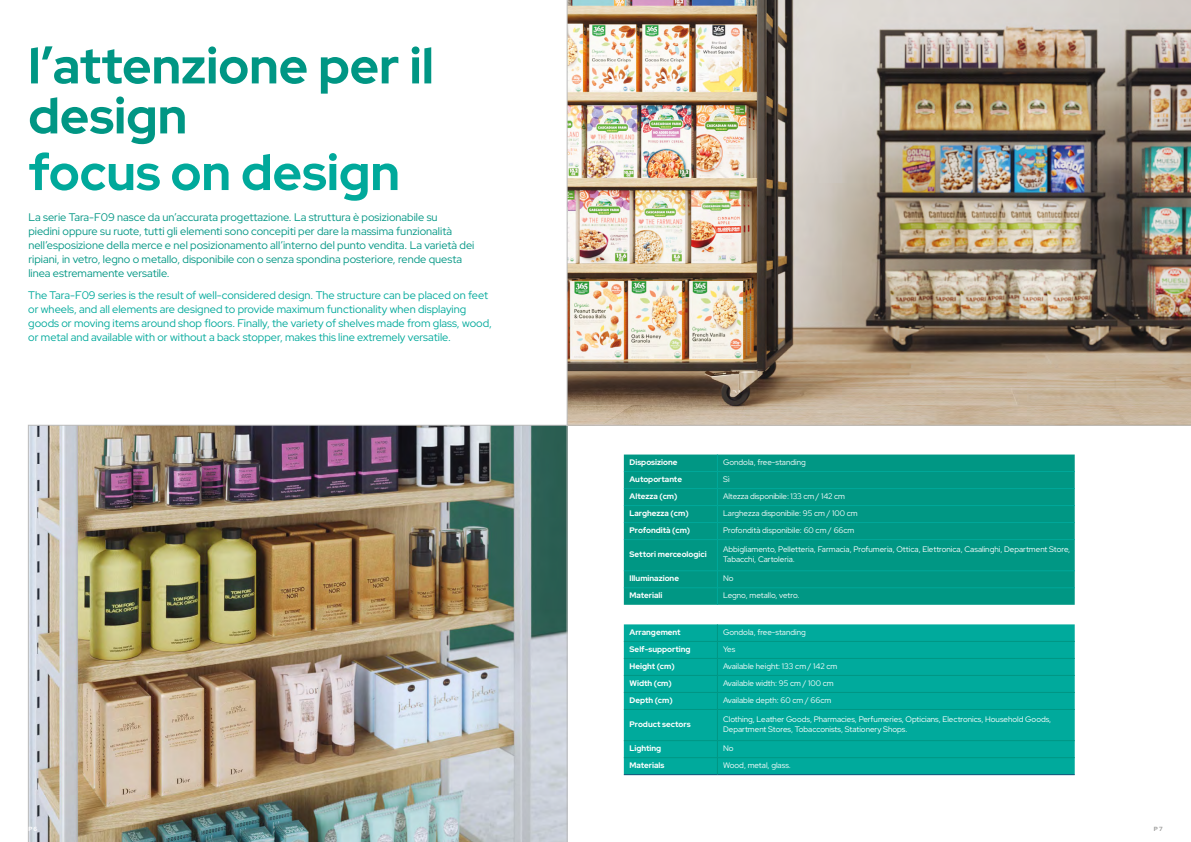
<style>
.page{position:relative;width:1191px;height:842px;background:#fff}
.page>*{position:absolute;margin:0;border:0;box-sizing:border-box;transform-origin:0 0}
.t1{font:700 50px/50px "Red Hat Display";color:#009684}
.t2{font:700 50px "Red Hat Display";color:#00a99b}
.t3{font:11px/14px "Red Hat Display";color:#009684}
.t4{font:11px/14px "Red Hat Display";color:#00a99b}
.t5{font:8px/9.6px "Red Hat Display";color:#fff}
.t6{font:700 8px "Red Hat Display";color:#fff}
.t7{font:700 6px "Red Hat Display";color:#fff}
.t8{font:700 6px "Red Hat Display";color:#9d9d9c}
</style>
<div class="page">
<div style="left:624px;top:454px;width:450px;height:151px;background:#009784"></div>
<hr style="left:624px;top:471px;width:93px;height:1px;background:#00a99b">
<hr style="left:717px;top:471px;width:357px;height:1px;background:#00a99b">
<hr style="left:624px;top:488px;width:93px;height:1px;background:#00a99b">
<hr style="left:717px;top:488px;width:357px;height:1px;background:#00a99b">
<hr style="left:624px;top:505px;width:93px;height:1px;background:#00a99b">
<hr style="left:717px;top:505px;width:357px;height:1px;background:#00a99b">
<hr style="left:624px;top:522px;width:93px;height:1px;background:#00a99b">
<hr style="left:717px;top:522px;width:357px;height:1px;background:#00a99b">
<hr style="left:624px;top:539px;width:93px;height:1px;background:#00a99b">
<hr style="left:717px;top:539px;width:357px;height:1px;background:#00a99b">
<hr style="left:624px;top:570px;width:93px;height:1px;background:#00a99b">
<hr style="left:717px;top:570px;width:357px;height:1px;background:#00a99b">
<hr style="left:624px;top:587px;width:93px;height:1px;background:#00a99b">
<hr style="left:717px;top:587px;width:357px;height:1px;background:#00a99b">
<svg style="left:717px;top:454px;width:1px;height:85px"></svg>
<hr style="left:717px;top:540px;width:1px;height:31px;background:#00a99b">
<svg style="left:717px;top:571px;width:1px;height:34px"></svg>
<div style="left:624px;top:624px;width:450px;height:150px;background:#00aa9c"></div>
<hr style="left:624px;top:774px;width:93px;height:1px;background:#064e75">
<hr style="left:717px;top:774px;width:357px;height:1px;background:#064e75">
<svg style="left:717px;top:624px;width:1px;height:85px"></svg>
<hr style="left:717px;top:710px;width:1px;height:30px;background:#009684">
<svg style="left:717px;top:741px;width:1px;height:33px"></svg>
<hr style="left:624px;top:641px;width:93px;height:1px;background:#009684">
<hr style="left:717px;top:641px;width:357px;height:1px;background:#009684">
<hr style="left:624px;top:658px;width:93px;height:1px;background:#009684">
<hr style="left:717px;top:658px;width:357px;height:1px;background:#009684">
<hr style="left:624px;top:675px;width:93px;height:1px;background:#009684">
<hr style="left:717px;top:675px;width:357px;height:1px;background:#009684">
<hr style="left:624px;top:692px;width:93px;height:1px;background:#009684">
<hr style="left:717px;top:692px;width:357px;height:1px;background:#009684">
<hr style="left:624px;top:709px;width:93px;height:1px;background:#009684">
<hr style="left:717px;top:709px;width:357px;height:1px;background:#009684">
<hr style="left:624px;top:740px;width:93px;height:1px;background:#009684">
<hr style="left:717px;top:740px;width:357px;height:1px;background:#009684">
<hr style="left:624px;top:757px;width:93px;height:1px;background:#009684">
<hr style="left:717px;top:757px;width:357px;height:1px;background:#009684">
<img style="left:28px;top:425px;width:539px;height:417px">
<img style="left:567px;top:0;width:624px;height:425px">
<h1 class="t1" style="left:28px;top:40px;width:407px">l’attenzione per il design</h1>
<h1 class="t2" style="left:28px;top:140px;width:373px">focus on design</h1>
<p class="t3" style="left:28px;top:210px;width:447px">La serie Tara-F09 nasce da un’accurata progettazione. La struttura è posizionabile su<br>piedini oppure su ruote, tutti gli elementi sono concepiti per dare la massima funzionalità nell’esposizione della merce e nel posizionamento all’interno del punto vendita. La varietà dei ripiani, in vetro, legno o metallo, disponibile con o senza spondina posteriore, rende questa linea estremamente versatile.</p>
<p class="t4" style="left:28px;top:288px;width:465px">The Tara-F09 series is the result of well-considered design. The structure can be placed on feet or wheels, and all elements are designed to provide maximum functionality when displaying goods or moving items around shop floors. Finally, the variety of shelves made from glass, wood, or metal and available with or without a back stopper, makes this line extremely versatile.</p>
<p class="t6" style="left:629px;top:457px;width:49px">Disposizione</p>
<p class="t5" style="left:723px;top:457px;width:84px">Gondola, free-standing</p>
<p class="t6" style="left:629px;top:474px;width:54px">Autoportante</p>
<p class="t5" style="left:723px;top:474px;width:8px">Sì</p>
<p class="t6" style="left:629px;top:491px;width:49px">Altezza (cm)</p>
<p class="t5" style="left:723px;top:491px;width:123px">Altezza disponibile: 133 cm / 142 cm</p>
<p class="t6" style="left:629px;top:508px;width:61px">Larghezza (cm)</p>
<p class="t5" style="left:723px;top:508px;width:136px">Larghezza disponibile: 95 cm / 100 cm</p>
<p class="t6" style="left:629px;top:525px;width:62px">Profondità (cm)</p>
<p class="t5" style="left:723px;top:525px;width:133px">Profondità disponibile: 60 cm / 66cm</p>
<p class="t6" style="left:629px;top:549px;width:79px">Settori merceologici</p>
<p class="t5" style="left:723px;top:545px;width:349px">Abbigliamento, Pelletteria, Farmacia, Profumeria, Ottica, Elettronica, Casalinghi, Department Store,<br>Tabacchi, Cartoleria.</p>
<p class="t6" style="left:629px;top:573px;width:51px">Illuminazione</p>
<p class="t5" style="left:723px;top:573px;width:12px">No</p>
<p class="t6" style="left:629px;top:590px;width:34px">Materiali</p>
<p class="t5" style="left:723px;top:591px;width:78px">Legno, metallo, vetro.</p>
<p class="t6" style="left:629px;top:627px;width:53px">Arrangement</p>
<p class="t5" style="left:723px;top:627px;width:84px">Gondola, free-standing</p>
<p class="t6" style="left:629px;top:644px;width:62px">Self-supporting</p>
<p class="t5" style="left:723px;top:644px;width:14px">Yes</p>
<p class="t6" style="left:629px;top:661px;width:47px">Height (cm)</p>
<p class="t5" style="left:723px;top:661px;width:116px">Available height: 133 cm / 142 cm</p>
<p class="t6" style="left:629px;top:678px;width:44px">Width (cm)</p>
<p class="t5" style="left:723px;top:678px;width:112px">Available width: 95 cm / 100 cm</p>
<p class="t6" style="left:629px;top:695px;width:45px">Depth (cm)</p>
<p class="t5" style="left:723px;top:695px;width:110px">Available depth: 60 cm / 66cm</p>
<p class="t6" style="left:629px;top:719px;width:63px">Product sectors</p>
<p class="t5" style="left:723px;top:714px;width:330px">Clothing, Leather Goods, Pharmacies, Perfumeries, Opticians, Electronics, Household Goods,<br>Department Stores, Tobacconists, Stationery Shops.</p>
<p class="t6" style="left:629px;top:743px;width:33px">Lighting</p>
<p class="t5" style="left:723px;top:743px;width:12px">No</p>
<p class="t6" style="left:629px;top:760px;width:36px">Materials</p>
<p class="t5" style="left:723px;top:760px;width:69px">Wood, metal, glass.</p>
<p class="t7" style="left:28px;top:824px;width:11px">P 6</p>
<p class="t8" style="left:1153px;top:824px;width:10px">P 7</p>
</div>
